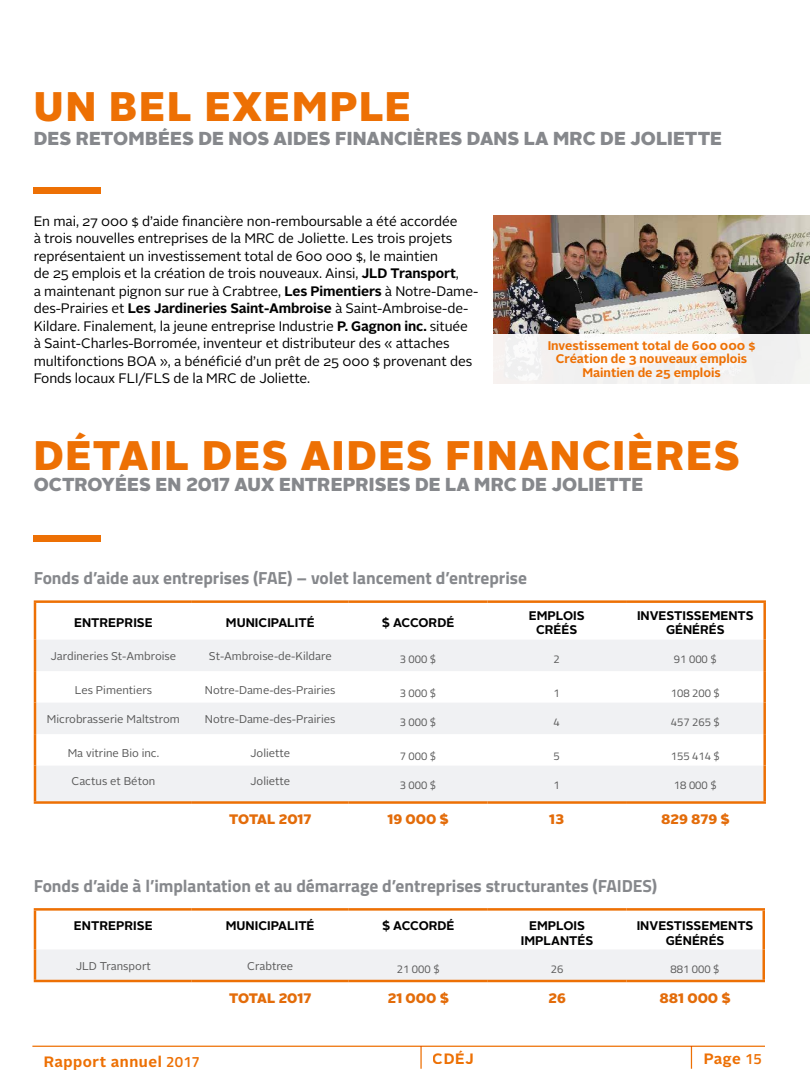
<style>
.page{position:relative;width:810px;height:1080px;background:#fff}
.page>*{position:absolute;margin:0;border:0;box-sizing:border-box;transform-origin:0 0}
.t1{font:900 41.25px "Alright Sans";letter-spacing:.04em;color:#ed7004}
.t2{font:900 18.75px "Alright Sans";letter-spacing:.005em;color:#86888c}
.t3{font:700 17.5px "Titillium Web";color:#86888c}
.t4{font:700 15px "Alright Sans";letter-spacing:.035em;color:#ed7004}
.t5{font:13.75px/17.5px "Alright Sans";letter-spacing:-.01em;color:#000}
.t6{font:900 13.75px "Alright Sans";color:#e36c0a}
.t7{font:700 12.5px/14.4px "Alright Sans";color:#000;text-align:center}
.t8{font:700 12.5px/13.8px "Alright Sans";color:#ed7004;text-align:center}
.t9{font:11.25px "Alright Sans";color:#595959}
.t10{font:11.25px "Titillium Web";color:#595959}
.s1{font-weight:700}
.s2{font-family:"Titillium Web";font-weight:600}
</style>
<div class="page">
<img style="left:493px;top:215px;width:317px;height:119px">
<hr style="left:0;top:0;width:1px;height:430px;background:#c6c6c6">
<div style="left:34px;top:187px;width:67px;height:7px;background:#ed7004"></div>
<div style="left:34px;top:535px;width:67px;height:7px;background:#ed7004"></div>
<svg style="left:36px;top:640px;width:727px;height:161px;fill:#f0f1f3"></svg>
<hr style="left:34px;top:603px;width:2px;height:37px;background:#ed7004">
<hr style="left:763px;top:603px;width:3px;height:37px;background:#ed7004">
<hr style="left:34px;top:671px;width:2px;height:32px;background:#ed7004">
<hr style="left:34px;top:734px;width:2px;height:32px;background:#ed7004">
<hr style="left:763px;top:734px;width:3px;height:32px;background:#ed7004">
<hr style="left:34px;top:600px;width:158px;height:3px;background:#ed7004">
<hr style="left:192px;top:600px;width:157px;height:3px;background:#ed7004">
<hr style="left:349px;top:600px;width:138px;height:3px;background:#ed7004">
<hr style="left:487px;top:600px;width:139px;height:3px;background:#ed7004">
<hr style="left:626px;top:600px;width:140px;height:3px;background:#ed7004">
<hr style="left:34px;top:640px;width:2px;height:31px;background:#ed7004">
<hr style="left:34px;top:703px;width:2px;height:31px;background:#ed7004">
<hr style="left:34px;top:766px;width:2px;height:35px;background:#ed7004">
<hr style="left:763px;top:766px;width:3px;height:35px;background:#ed7004">
<hr style="left:34px;top:801px;width:158px;height:3px;background:#ed7004">
<hr style="left:192px;top:801px;width:157px;height:3px;background:#ed7004">
<hr style="left:349px;top:801px;width:138px;height:3px;background:#ed7004">
<hr style="left:487px;top:801px;width:139px;height:3px;background:#ed7004">
<hr style="left:626px;top:801px;width:140px;height:3px;background:#ed7004">
<hr style="left:763px;top:640px;width:3px;height:31px;background:#ed7004">
<hr style="left:763px;top:671px;width:3px;height:32px;background:#ed7004">
<hr style="left:763px;top:703px;width:3px;height:31px;background:#ed7004">
<div style="left:35px;top:949px;width:729px;height:31px;background:#f0f1f3"></div>
<hr style="left:34px;top:908px;width:158px;height:3px;background:#ed7004">
<hr style="left:34px;top:911px;width:2px;height:38px;background:#ed7004">
<hr style="left:192px;top:908px;width:157px;height:3px;background:#ed7004">
<hr style="left:349px;top:908px;width:139px;height:3px;background:#ed7004">
<hr style="left:488px;top:908px;width:138px;height:3px;background:#ed7004">
<hr style="left:626px;top:908px;width:139px;height:3px;background:#ed7004">
<hr style="left:762px;top:911px;width:3px;height:38px;background:#ed7004">
<hr style="left:34px;top:950px;width:2px;height:30px;background:#ed7004">
<hr style="left:762px;top:950px;width:3px;height:30px;background:#ed7004">
<hr style="left:34px;top:980px;width:158px;height:2px;background:#ed7004">
<hr style="left:192px;top:980px;width:157px;height:2px;background:#ed7004">
<hr style="left:349px;top:980px;width:139px;height:2px;background:#ed7004">
<hr style="left:488px;top:980px;width:138px;height:2px;background:#ed7004">
<hr style="left:626px;top:980px;width:139px;height:2px;background:#ed7004">
<div style="left:482px;top:334px;width:328px;height:51px;background:#f4f3f1"></div>
<hr style="left:32px;top:1046px;width:733px;height:1px;background:#ed7004">
<svg style="left:691px;top:1046px;width:1px;height:23px"></svg>
<hr style="left:420px;top:1046px;width:2px;height:23px;background:#ed7004">
<h1 class="t1" style="left:34px;top:77px;width:379px">UN BEL EXEMPLE</h1>
<h2 class="t2" style="left:34px;top:125px;width:690px">DES RETOMBÉES DE NOS AIDES FINANCIÈRES DANS LA MRC DE JOLIETTE</h2>
<p class="t5" style="left:34px;top:213px;width:446px">En mai, 27 000 $ d’aide financière non-remboursable a été accordée<br>à trois nouvelles entreprises de la MRC de Joliette. Les trois projets représentaient un investissement total de 600 000 $, le maintien<br>de 25 emplois et la création de trois nouveaux. Ainsi, <span class="s1">JLD Transport</span>,<br>a maintenant pignon sur rue à Crabtree, <span class="s1">Les Pimentiers</span> à Notre-Dame&shy;des-Prairies et <span class="s1">Les Jardineries Saint-Ambroise</span> à Saint-Ambroise-de-Kildare. Finalement, la jeune entreprise Industrie <span class="s1">P. Gagnon inc.</span> située à Saint-Charles-Borromée, inventeur et distributeur des « attaches multifonctions BOA », a bénéficié d’un prêt de 25 000 $ provenant des Fonds locaux FLI/FLS de la MRC de Joliette.</p>
<p class="t8" style="left:548px;top:338px;width:209px">Investissement total de 600 000 $<br>Création de 3 nouveaux emplois<br>Maintien de 25 emplois</p>
<h1 class="t1" style="left:34px;top:426px;width:708px">DÉTAIL DES AIDES FINANCIÈRES</h1>
<h2 class="t2" style="left:34px;top:471px;width:611px">OCTROYÉES EN 2017 AUX ENTREPRISES DE LA MRC DE JOLIETTE</h2>
<p class="t3" style="left:34px;top:565px;width:495px">Fonds d’aide aux entreprises (FAE) – volet lancement d’entreprise</p>
<p class="t7" style="left:74px;top:615px;width:80px">ENTREPRISE</p>
<p class="t7" style="left:226px;top:615px;width:90px">MUNICIPALITÉ</p>
<p class="t7" style="left:382px;top:615px;width:74px">$ ACCORDÉ</p>
<p class="t7" style="left:529px;top:608px;width:57px">EMPLOIS<br>CRÉÉS</p>
<p class="t7" style="left:637px;top:608px;width:118px">INVESTISSEMENTS<br>GÉNÉRÉS</p>
<p class="t9" style="left:51px;top:648px;width:127px">Jardineries St-Ambroise</p>
<p class="t9" style="left:209px;top:648px;width:124px">St-Ambroise-de-Kildare</p>
<p class="t10" style="left:400px;top:651px;width:38px">3 000 $</p>
<p class="t10" style="left:554px;top:651px;width:8px">2</p>
<p class="t10" style="left:674px;top:651px;width:44px">91 000 $</p>
<p class="t9" style="left:75px;top:682px;width:79px">Les Pimentiers</p>
<p class="t9" style="left:205px;top:682px;width:132px">Notre-Dame-des-Prairies</p>
<p class="t10" style="left:400px;top:685px;width:38px">3 000 $</p>
<p class="t10" style="left:554px;top:685px;width:8px">1</p>
<p class="t10" style="left:671px;top:685px;width:51px">108 200 $</p>
<p class="t9" style="left:47px;top:711px;width:134px">Microbrasserie Maltstrom</p>
<p class="t9" style="left:205px;top:711px;width:132px">Notre-Dame-des-Prairies</p>
<p class="t10" style="left:400px;top:714px;width:38px">3 000 $</p>
<p class="t10" style="left:554px;top:714px;width:8px">4</p>
<p class="t10" style="left:671px;top:714px;width:51px">457 265 $</p>
<p class="t9" style="left:68px;top:745px;width:93px">Ma vitrine Bio inc.</p>
<p class="t9" style="left:250px;top:745px;width:42px">Joliette</p>
<p class="t10" style="left:400px;top:748px;width:38px">7 000 $</p>
<p class="t10" style="left:554px;top:748px;width:8px">5</p>
<p class="t10" style="left:671px;top:748px;width:51px">155 414 $</p>
<p class="t9" style="left:72px;top:774px;width:85px">Cactus et Béton</p>
<p class="t9" style="left:250px;top:774px;width:42px">Joliette</p>
<p class="t10" style="left:400px;top:776px;width:38px">3 000 $</p>
<p class="t10" style="left:554px;top:776px;width:8px">1</p>
<p class="t10" style="left:674px;top:776px;width:44px">18 000 $</p>
<p class="t6" style="left:229px;top:810px;width:84px">TOTAL 2017</p>
<p class="t6" style="left:387px;top:810px;width:63px">19 000 $</p>
<p class="t6" style="left:549px;top:810px;width:16px">13</p>
<p class="t6" style="left:661px;top:810px;width:70px">829 879 $</p>
<p class="t3" style="left:34px;top:872px;width:625px">Fonds d’aide à l’implantation et au démarrage d’entreprises structurantes (FAIDES)</p>
<p class="t7" style="left:74px;top:919px;width:80px">ENTREPRISE</p>
<p class="t7" style="left:226px;top:919px;width:90px">MUNICIPALITÉ</p>
<p class="t7" style="left:382px;top:919px;width:74px">$ ACCORDÉ</p>
<p class="t7" style="left:521px;top:919px;width:74px">EMPLOIS<br>IMPLANTÉS</p>
<p class="t7" style="left:637px;top:919px;width:118px">INVESTISSEMENTS<br>GÉNÉRÉS</p>
<p class="t9" style="left:76px;top:958px;width:77px">JLD Transport</p>
<p class="t9" style="left:247px;top:958px;width:48px">Crabtree</p>
<p class="t10" style="left:397px;top:961px;width:44px">21 000 $</p>
<p class="t10" style="left:551px;top:961px;width:14px">26</p>
<p class="t10" style="left:671px;top:961px;width:51px">881 000 $</p>
<p class="t6" style="left:229px;top:988px;width:84px">TOTAL 2017</p>
<p class="t6" style="left:388px;top:988px;width:63px">21 000 $</p>
<p class="t6" style="left:548px;top:988px;width:19px">26</p>
<p class="t6" style="left:659px;top:988px;width:73px">881 000 $</p>
<p class="t4" style="left:44px;top:1051px;width:158px">Rapport annuel <span class="s2">2017</span></p>
<p class="t4" style="left:433px;top:1048px;width:42px">CDÉJ</p>
<p class="t4" style="left:703px;top:1048px;width:60px">Page <span class="s2">15</span></p>
</div>
